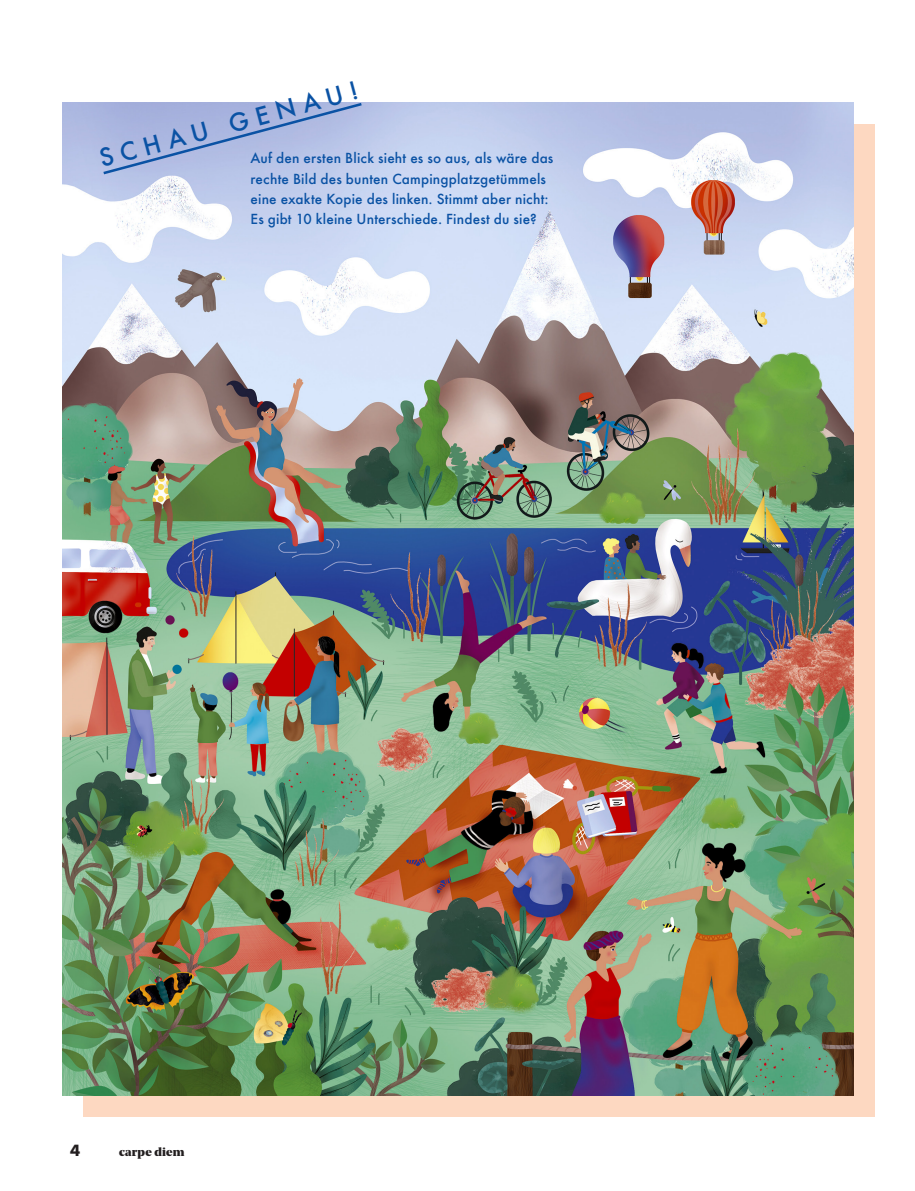
<style>
.page{position:relative;width:915px;height:1191px;background:#fff}
.page>*{position:absolute;margin:0;border:0;box-sizing:border-box;transform-origin:0 0}
.t1{font:500 24px "Futura";color:#0a52a4}
.t2{font:700 15px "Futura";color:#231f20}
.fliesstext_einzug{font:500 13.5px/20.2px "Futura";letter-spacing:.015em;color:#0a52a4}
.t3{font:900 12px "Noe Display";letter-spacing:.02em;color:#231f20}
</style>
<div class="page">
<div style="left:83px;top:124px;width:791px;height:992px;background:#fdd8c1"></div>
<img style="left:62px;top:103px;width:791px;height:992px">
<svg style="left:101px;top:102px;width:263px;height:74px;background:#aab7e0"></svg>
<p class="t1" style="left:96px;top:143px;width:268px;rotate:-15deg">SCHAU GENAU!</p>
<p class="fliesstext_einzug" style="left:250px;top:148px;width:304px">Auf den ersten Blick sieht es so aus, als wäre das rechte Bild des bunten Campingplatzgetümmels eine exakte Kopie des linken. Stimmt aber nicht:</p>
<p class="fliesstext_einzug" style="left:250px;top:209px;width:287px">Es gibt 10 kleine Unterschiede. Findest du sie?</p>
<p class="t2" style="left:70px;top:1139px;width:12px">4</p>
<p class="t3" style="left:119px;top:1144px;width:67px">carpe diem</p>
</div>
